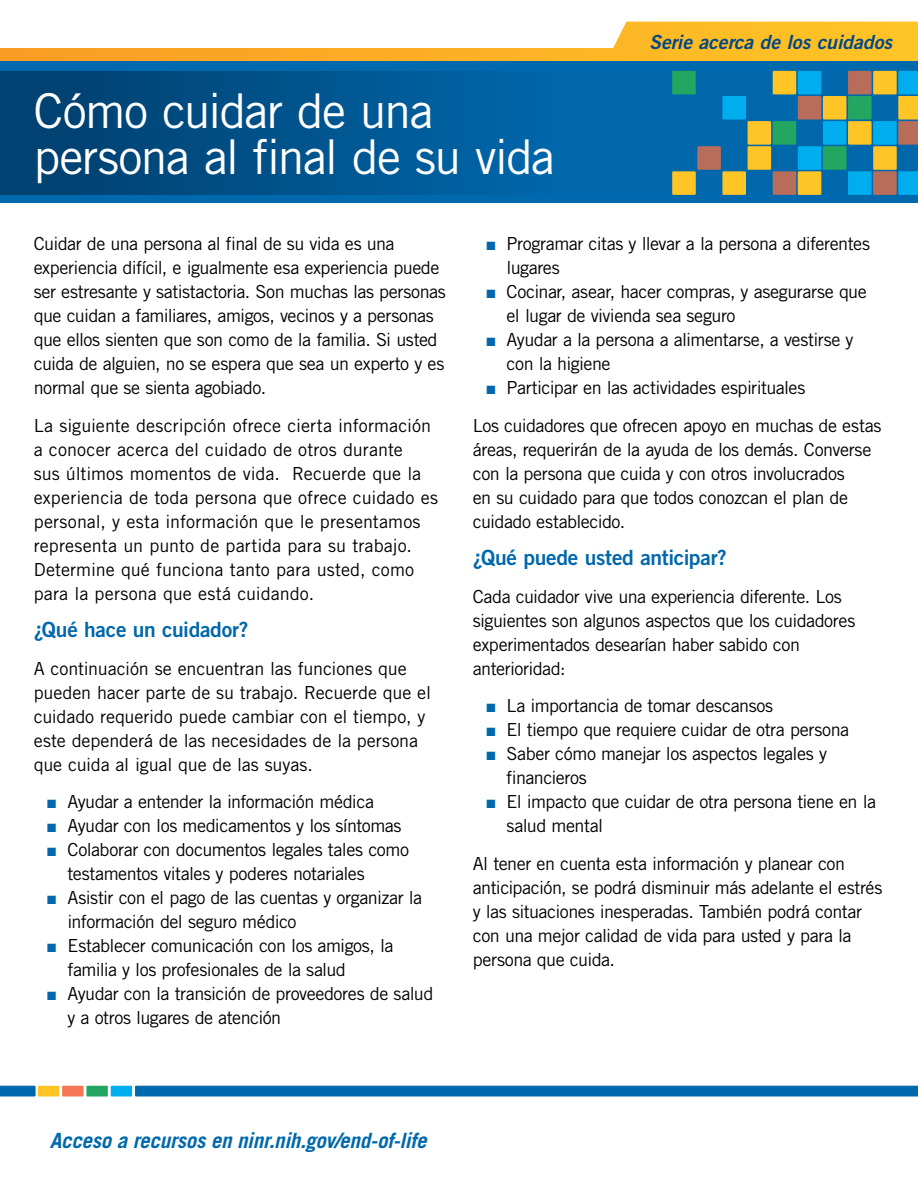
<style>
.page{position:relative;width:918px;height:1188px;background:#fff}
.page>*{position:absolute;margin:0;border:0;box-sizing:border-box;transform-origin:0 0}
.White_Headline{font:48px/46.5px "Trade Gothic LT Std";letter-spacing:-.035em;color:#fff}
.Subhead{font:21px "Trade Gothic LT Std Bd 2";letter-spacing:-.015em;color:#0068ac}
.t1{font:italic 700 21px "Trade Gothic LT Std";letter-spacing:-.01em;color:#0068ac}
.Body_Copy{font:19.5px "Trade Gothic LT Std Bd 2 Obl";color:#024887}
.Body_Copy-2{font:18px/24px "Trade Gothic LT Std";letter-spacing:-.025em;color:#000}
.Body_Copy-3{font:18px/24px "Trade Gothic LT Std";letter-spacing:.005em;color:#000}
.Body_Copy-4{font:18px/24px "Trade Gothic LT Std";letter-spacing:-.005em;color:#000}
.t2{font:12px "Zapf Dingbats ITC";color:#0068ac}
.s1{color:#0068ac}
</style>
<div class="page">
<svg style="left:0;top:49px;width:599px;height:13px;background:#e7a32f"></svg>
<div style="left:0;top:62px;width:918px;height:141px;background:#0068ac"></div>
<div style="left:0;top:71px;width:918px;height:124px;background:linear-gradient(to right,#004476,#0071b9)"></div>
<div style="left:848px;top:171px;width:24px;height:24px;background:#00aeef"></div>
<svg style="left:898px;top:171px;width:20px;height:24px"></svg>
<div style="left:798px;top:171px;width:23px;height:24px;background:#ffc425"></div>
<div style="left:672px;top:171px;width:24px;height:24px;background:#ffc425"></div>
<div style="left:722px;top:171px;width:24px;height:24px;background:#ffc425"></div>
<div style="left:873px;top:146px;width:24px;height:24px;background:#ffc425"></div>
<div style="left:798px;top:146px;width:23px;height:24px;background:#00aeef"></div>
<div style="left:748px;top:146px;width:23px;height:24px;background:#ffc425"></div>
<div style="left:873px;top:171px;width:24px;height:24px;background:#b76d59"></div>
<div style="left:773px;top:171px;width:23px;height:24px;background:#b76d59"></div>
<svg style="left:599px;top:22px;width:319px;height:123px"></svg>
<div style="left:798px;top:96px;width:23px;height:24px;background:#b76d59"></div>
<div style="left:848px;top:71px;width:24px;height:23px;background:#b76d59"></div>
<div style="left:722px;top:96px;width:24px;height:24px;background:#00aeef"></div>
<div style="left:697px;top:146px;width:24px;height:24px;background:#b76d59"></div>
<div style="left:773px;top:121px;width:23px;height:24px;background:#22a660"></div>
<div style="left:848px;top:96px;width:24px;height:24px;background:#22a660"></div>
<div style="left:823px;top:146px;width:23px;height:24px;background:#22a660"></div>
<div style="left:672px;top:71px;width:24px;height:23px;background:#22a660"></div>
<svg style="left:0;top:1086px;width:918px;height:11px;background:#1b76ab"></svg>
<p class="White_Headline" style="left:34px;top:87px;width:523px">Cómo cuidar de una persona al final de su vida</p>
<p class="Body_Copy" style="left:649px;top:30px;width:245px">Serie acerca de los cuidados</p>
<p class="Body_Copy-2" style="left:34px;top:232px;width:414px">Cuidar de una persona al final de su vida es una experiencia difícil, e igualmente esa experiencia puede ser estresante y satistactoria. Son muchas las personas que cuidan a familiares, amigos, vecinos y a personas que ellos sienten que son como de la familia. Si usted cuida de alguien, no se espera que sea un experto y es normal que se sienta agobiado.</p>
<p class="Body_Copy-3" style="left:34px;top:413px;width:406px">La siguiente descripción ofrece cierta información a conocer acerca del cuidado de otros durante<br>sus últimos momentos de vida. Recuerde que la experiencia de toda persona que ofrece cuidado es personal, y esta información que le presentamos representa un punto de partida para su trabajo.<br>Determine qué funciona tanto para usted, como para la persona que está cuidando.</p>
<p class="Subhead" style="left:34px;top:617px;width:216px">¿Qué hace un cuidador?</p>
<p class="Body_Copy-4" style="left:34px;top:656px;width:399px">A continuación se encuentran las funciones que pueden hacer parte de su trabajo. Recuerde que el cuidado requerido puede cambiar con el tiempo, y este dependerá de las necesidades de la persona que cuida al igual que de las suyas.</p>
<p class="t2" style="left:47px;top:799px;width:11px">■</p>
<p class="Body_Copy-2" style="left:68px;top:790px;width:308px">Ayudar a entender la información médica</p>
<p class="t2" style="left:47px;top:823px;width:11px">■</p>
<p class="Body_Copy-2" style="left:68px;top:814px;width:336px">Ayudar con los medicamentos y los síntomas</p>
<p class="t2" style="left:47px;top:847px;width:11px">■</p>
<p class="Body_Copy-2" style="left:68px;top:838px;width:343px">Colaborar con documentos legales tales como testamentos vitales y poderes notariales</p>
<p class="t2" style="left:47px;top:895px;width:11px">■</p>
<p class="Body_Copy-2" style="left:68px;top:886px;width:356px">Asistir con el pago de las cuentas y organizar la información del seguro médico</p>
<p class="t2" style="left:47px;top:943px;width:11px">■</p>
<p class="Body_Copy-2" style="left:68px;top:934px;width:327px">Establecer comunicación con los amigos, la familia y los profesionales de la salud</p>
<p class="t2" style="left:47px;top:991px;width:11px">■</p>
<p class="Body_Copy-2" style="left:68px;top:982px;width:367px">Ayudar con la transición de proveedores de salud y a otros lugares de atención</p>
<p class="t2" style="left:486px;top:241px;width:11px">■</p>
<p class="Body_Copy-2" style="left:507px;top:232px;width:365px">Programar citas y llevar a la persona a diferentes lugares</p>
<p class="t2" style="left:486px;top:289px;width:11px">■</p>
<p class="Body_Copy-2" style="left:507px;top:280px;width:362px">Cocinar, asear, hacer compras, y asegurarse que el lugar de vivienda sea seguro</p>
<p class="t2" style="left:486px;top:337px;width:11px">■</p>
<p class="Body_Copy-2" style="left:507px;top:328px;width:349px">Ayudar a la persona a alimentarse, a vestirse y con la higiene</p>
<p class="Body_Copy-2" style="left:486px;top:376px;width:321px"><span class="s1">■</span> Participar en las actividades espirituales</p>
<p class="Body_Copy-2" style="left:473px;top:413px;width:410px">Los cuidadores que ofrecen apoyo en muchas de estas áreas, requerirán de la ayuda de los demás. Converse con la persona que cuida y con otros involucrados<br>en su cuidado para que todos conozcan el plan de cuidado establecido.</p>
<p class="Subhead" style="left:473px;top:545px;width:256px">¿Qué puede usted anticipar?</p>
<p class="Body_Copy-2" style="left:473px;top:584px;width:384px">Cada cuidador vive una experiencia diferente. Los siguientes son algunos aspectos que los cuidadores experimentados desearían haber sabido con anterioridad:</p>
<p class="t2" style="left:486px;top:703px;width:11px">■</p>
<p class="Body_Copy-2" style="left:507px;top:694px;width:268px">La importancia de tomar descansos</p>
<p class="t2" style="left:486px;top:727px;width:11px">■</p>
<p class="Body_Copy-2" style="left:507px;top:718px;width:344px">El tiempo que requiere cuidar de otra persona</p>
<p class="t2" style="left:486px;top:751px;width:11px">■</p>
<p class="Body_Copy-2" style="left:507px;top:742px;width:322px">Saber cómo manejar los aspectos legales y financieros</p>
<p class="Body_Copy-2" style="left:507px;top:790px;width:371px;text-indent:-20px"><span class="s1">■</span> El impacto que cuidar de otra persona tiene en la salud mental</p>
<p class="Body_Copy-2" style="left:473px;top:851px;width:411px">Al tener en cuenta esta información y planear con anticipación, se podrá disminuir más adelante el estrés y las situaciones inesperadas. También podrá contar con una mejor calidad de vida para usted y para la persona que cuida.</p>
<p class="t1" style="left:50px;top:1127px;width:378px">Acceso a recursos en ninr.nih.gov/end-of-life</p>
</div>
